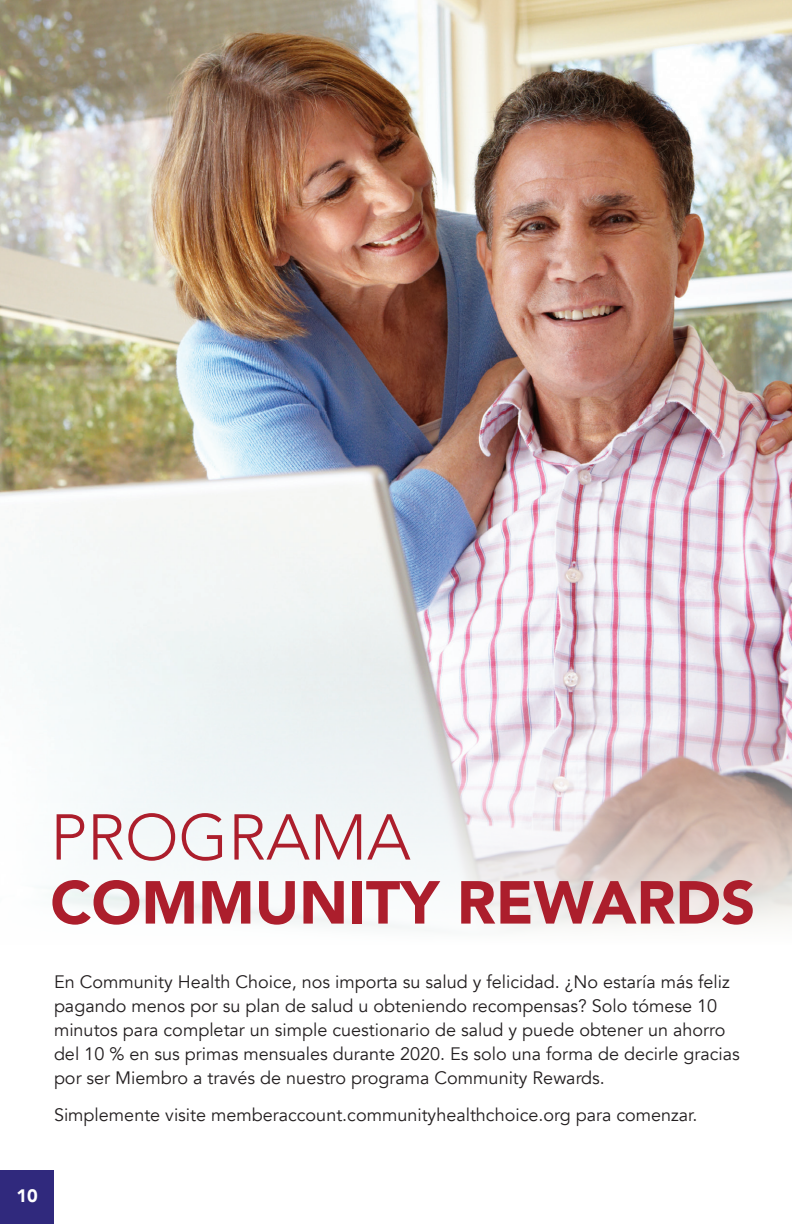
<style>
.page{position:relative;width:792px;height:1224px;background:#fff}
.page>*{position:absolute;margin:0;border:0;box-sizing:border-box;transform-origin:0 0}
.t1{font:300 64px "Avenir LT Std";color:#ac1e2c}
.t2{font:900 60px "Avenir";color:#ac1e2c}
.t3{font:18px/24px "Avenir";color:#231f20}
.t4{font:900 18px "Avenir";color:#fff}
</style>
<div class="page">
<img style="left:0;top:0;width:792px;height:929px">
<div style="left:0;top:1170px;width:54px;height:54px;background:#30297d"></div>
<h1 class="t1" style="left:50px;top:800px;width:362px">PROGRAMA</h1>
<h2 class="t2" style="left:50px;top:851px;width:706px">COMMUNITY REWARDS</h2>
<p class="t3" style="left:54px;top:970px;width:687px">En Community Health Choice, nos importa su salud y felicidad. ¿No estaría más feliz pagando menos por su plan de salud u obteniendo recompensas? Solo tómese 10 minutos para completar un simple cuestionario de salud y puede obtener un ahorro del 10 % en sus primas mensuales durante 2020. Es solo una forma de decirle gracias por ser Miembro a través de nuestro programa Community Rewards.</p>
<p class="t3" style="left:54px;top:1103px;width:645px">Simplemente visite memberaccount.communityhealthchoice.org para comenzar.</p>
<p class="t4" style="left:16px;top:1180px;width:23px">10</p>
</div>
